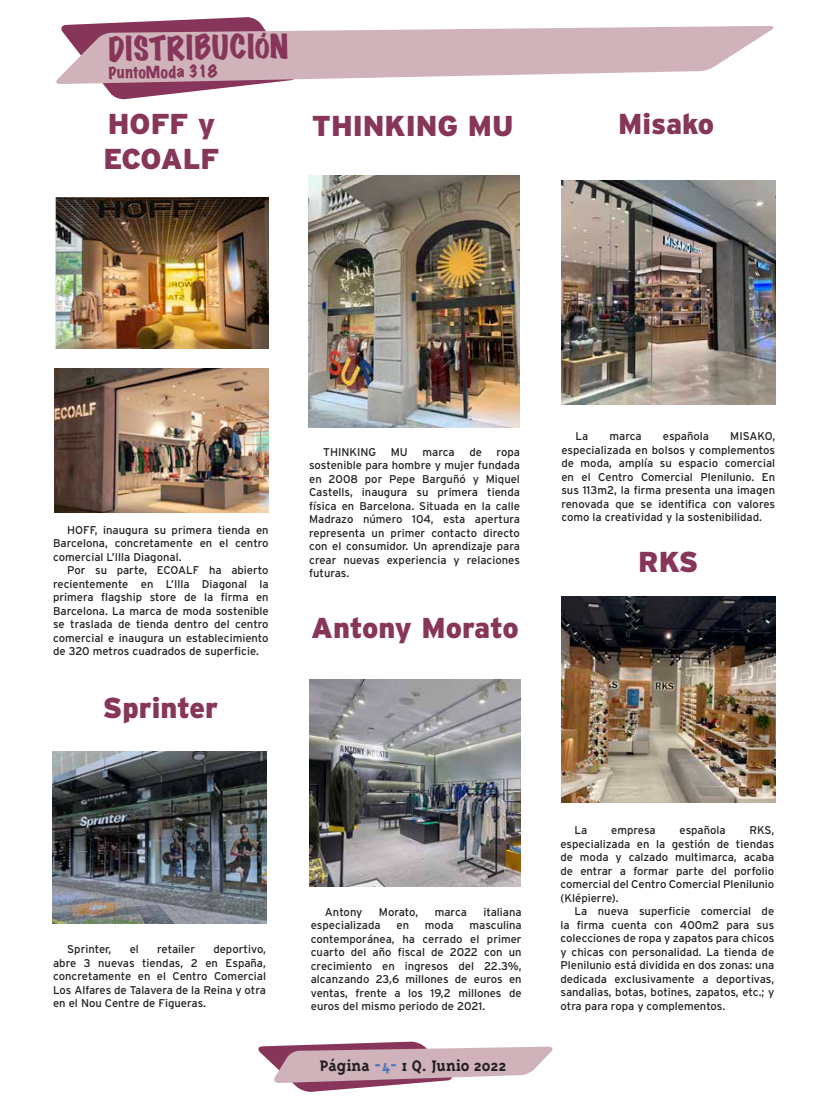
<style>
.page{position:relative;width:826px;height:1117px;background:#fff}
.page>*{position:absolute;margin:0;border:0;box-sizing:border-box;transform-origin:0 0}
.t1{font:expanded 30px "Marker Felt";color:#873659}
.t2{font:900 28.75px/34.5px "Interstate";color:#873659}
.t3{font:700 17.5px "Triplex Serif";color:#231f20}
.t4{font:expanded 15px "Marker Felt";color:#873659}
.t5{font:11.25px/13.5px "Interstate";color:#231f20;text-align:justify}
.s1{color:#4978bd}
</style>
<div class="page">
<svg style="left:258px;top:1041px;width:295px;height:50px"></svg>
<svg style="left:63px;top:17px;width:200px;height:83px"></svg>
<svg style="left:56px;top:26px;width:718px;height:58px;fill:#d0b3ba"></svg>
<img style="left:56px;top:197px;width:213px;height:152px">
<img style="left:309px;top:176px;width:210px;height:251px">
<img style="left:561px;top:180px;width:214px;height:224px">
<img style="left:52px;top:751px;width:214px;height:172px">
<img style="left:309px;top:679px;width:212px;height:206px">
<img style="left:561px;top:596px;width:214px;height:206px">
<img style="left:54px;top:368px;width:215px;height:144px">
<h1 class="t1" style="left:108px;top:27px;width:182px;rotate:-1deg">DISTRIBUCIÓN</h1>
<h3 class="t4" style="left:108px;top:62px;width:110px;rotate:-1deg">PuntoModa 318</h3>
<h2 class="t2" style="left:103px;top:106px;width:117px">HOFF y<br>ECOALF</h2>
<h2 class="t2" style="left:312px;top:108px;width:203px">THINKING MU</h2>
<h2 class="t2" style="left:618px;top:107px;width:98px">Misako</h2>
<p class="t5" style="left:53px;top:523px;width:217px;text-indent:14px">HOFF, inaugura su primera tienda en Barcelona, concretamente en el centro comercial L’Illa Diagonal.</p>
<p class="t5" style="left:53px;top:563px;width:217px;text-indent:14px">Por su parte, ECOALF ha abierto recientemente en L’Illa Diagonal la primera flagship store de la firma en Barcelona. La marca de moda sostenible se traslada de tienda dentro del centro comercial e inaugura un establecimiento de 320 metros cuadrados de superficie.</p>
<h2 class="t2" style="left:103px;top:689px;width:117px">Sprinter</h2>
<p class="t5" style="left:53px;top:942px;width:214px;text-indent:160px">deportivo, abre 3 nuevas tiendas, 2 en España, concretamente en el Centro Comercial Los Alfares de Talavera de la Reina y otra en el Nou Centre de Figueras.</p>
<p class="t5" style="left:67px;top:942px;width:46px">Sprinter,</p>
<p class="t5" style="left:130px;top:942px;width:11px">el</p>
<p class="t5" style="left:157px;top:942px;width:40px">retailer</p>
<p class="t5" style="left:323px;top:444px;width:54px">THINKING</p>
<p class="t5" style="left:391px;top:444px;width:19px">MU</p>
<p class="t5" style="left:422px;top:444px;width:34px">marca</p>
<p class="t5" style="left:469px;top:444px;width:14px">de</p>
<p class="t5" style="left:309px;top:444px;width:212px;text-indent:187px">ropa sostenible para hombre y mujer fundada en 2008 por Pepe Barguñó y Miquel Castells, inaugura su primera tienda física en Barcelona. Situada en la calle Madrazo número 104, esta apertura representa un primer contacto directo con el consumidor. Un aprendizaje para crear nuevas experiencia y relaciones futuras.</p>
<h2 class="t2" style="left:311px;top:610px;width:209px">Antony Morato</h2>
<p class="t5" style="left:575px;top:429px;width:14px">La</p>
<p class="t5" style="left:609px;top:429px;width:34px">marca</p>
<p class="t5" style="left:663px;top:429px;width:48px">española</p>
<p class="t5" style="left:561px;top:429px;width:215px;text-indent:169px">MISAKO, especializada en bolsos y complementos de moda, amplía su espacio comercial en el Centro Comercial Plenilunio. En sus 113m2, la firma presenta una imagen renovada que se identifica con valores como la creatividad y la sostenibilidad.</p>
<h2 class="t2" style="left:638px;top:544px;width:62px">RKS</h2>
<p class="t5" style="left:325px;top:904px;width:39px">Antony</p>
<p class="t5" style="left:379px;top:904px;width:41px">Morato,</p>
<p class="t5" style="left:435px;top:904px;width:34px">marca</p>
<p class="t5" style="left:483px;top:904px;width:40px">italiana</p>
<p class="t5" style="left:311px;top:918px;width:71px">especializada</p>
<p class="t5" style="left:396px;top:918px;width:14px">en</p>
<p class="t5" style="left:425px;top:918px;width:30px">moda</p>
<p class="t5" style="left:311px;top:918px;width:212px;text-indent:159px">masculina contemporánea, ha cerrado el primer cuarto del año fiscal de 2022 con un crecimiento en ingresos del 22.3%, alcanzando 23,6 millones de euros en ventas, frente a los 19,2 millones de euros del mismo periodo de 2021.</p>
<h3 class="t3" style="left:320px;top:1055px;width:188px">Página <span class="s1">-4-</span> 1 Q. Junio 2022</h3>
<p class="t5" style="left:574px;top:823px;width:14px">La</p>
<p class="t5" style="left:611px;top:823px;width:46px">empresa</p>
<p class="t5" style="left:679px;top:823px;width:48px">española</p>
<p class="t5" style="left:560px;top:823px;width:215px;text-indent:189px">RKS, especializada en la gestión de tiendas de moda y calzado multimarca, acaba de entrar a formar parte del porfolio comercial del Centro Comercial Plenilunio (Klépierre).</p>
<p class="t5" style="left:560px;top:904px;width:215px;text-indent:14px">La nueva superficie comercial de la firma cuenta con 400m2 para sus colecciones de ropa y zapatos para chicos y chicas con personalidad. La tienda de Plenilunio está dividida en dos zonas: una dedicada exclusivamente a deportivas, sandalias, botas, botines, zapatos, etc.; y otra para ropa y complementos.</p>
</div>
